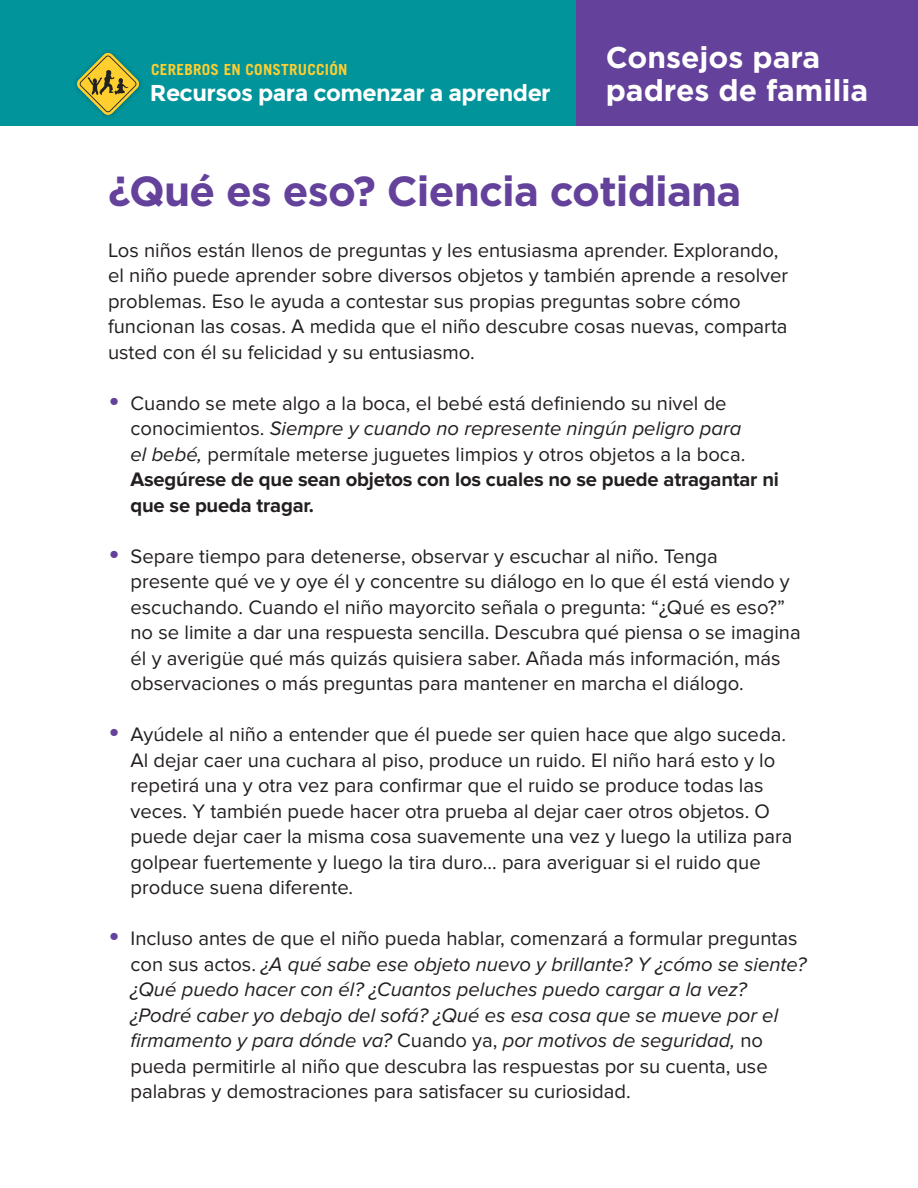
<style>
.page{position:relative;width:918px;height:1188px;background:#fff}
.page>*{position:absolute;margin:0;border:0;box-sizing:border-box;transform-origin:0 0}
.t1{font:700 42px "Gotham";letter-spacing:-.02em;color:#64419a}
.t2{font:700 30px/33px "Gotham";color:#fff}
.t3{font:700 22.95px "Montserrat";letter-spacing:-.025em;color:#fff}
.text{font:20.25px/25.5px "Proxima Nova";color:#231f20}
.t4{font:italic 20.25px/25.5px "Proxima Nova";color:#231f20}
.t5{font:700 15.3px "Trade Gothic";letter-spacing:.015em;color:#ffce2f}
.s1{font-family:"Gotham";font-weight:700;font-size:24.3px;color:#64419a}
.s2{font-style:italic}
.s3{font-weight:700}
.s4{font-family:"Gotham";font-weight:700;font-style:normal;font-size:24.3px;color:#64419a}
.s5{font-style:normal}
</style>
<div class="page">
<div style="left:0;top:0;width:576px;height:126px;background:#01949a"></div>
<svg style="left:77px;top:53px;width:62px;height:62px"></svg>
<div style="left:576px;top:0;width:342px;height:126px;background:#64419a"></div>
<p class="t5" style="left:151px;top:60px;width:198px">CEREBROS EN CONSTRUCCIÓN</p>
<p class="t3" style="left:150px;top:79px;width:402px">Recursos para comenzar a aprender</p>
<h2 class="t2" style="left:606px;top:40px;width:264px">Consejos para padres de familia</h2>
<p class="t1" style="left:108px;top:167px;width:635px">¿Qué es eso? Ciencia cotidiana</p>
<p class="text" style="left:108px;top:238px;width:682px">Los niños están llenos de preguntas y les entusiasma aprender. Explorando, el niño puede aprender sobre diversos objetos y también aprende a resolver problemas. Eso le ayuda a contestar sus propias preguntas sobre cómo funcionan las cosas. A medida que el niño descubre cosas nuevas, comparta usted con él su felicidad y su entusiasmo.</p>
<p class="text" style="left:130px;top:391px;width:650px;text-indent:-22px"><span class="s1">•</span> Cuando se mete algo a la boca, el bebé está definiendo su nivel de conocimientos. <span class="s2">Siempre y cuando no represente ningún peligro para<br>el bebé,</span> permítale meterse juguetes limpios y otros objetos a la boca.<br><span class="s3">Asegúrese de que sean objetos con los cuales no se puede atragantar ni que se pueda tragar.</span></p>
<p class="text" style="left:130px;top:544px;width:672px;text-indent:-22px"><span class="s1">•</span> Separe tiempo para detenerse, observar y escuchar al niño. Tenga presente qué ve y oye él y concentre su diálogo en lo que él está viendo y escuchando. Cuando el niño mayorcito señala o pregunta: “¿Qué es eso?” no se limite a dar una respuesta sencilla. Descubra qué piensa o se imagina él y averigüe qué más quizás quisiera saber. Añada más información, más observaciones o más preguntas para mantener en marcha el diálogo.</p>
<p class="text" style="left:130px;top:722px;width:663px;text-indent:-22px"><span class="s1">•</span> Ayúdele al niño a entender que él puede ser quien hace que algo suceda.<br>Al dejar caer una cuchara al piso, produce un ruido. El niño hará esto y lo repetirá una y otra vez para confirmar que el ruido se produce todas las veces. Y también puede hacer otra prueba al dejar caer otros objetos. O puede dejar caer la misma cosa suavemente una vez y luego la utiliza para golpear fuertemente y luego la tira duro… para averiguar si el ruido que produce suena diferente.</p>
<p class="t4" style="left:130px;top:926px;width:678px;text-indent:-22px"><span class="s4">•</span> <span class="s5">Incluso antes de que el niño pueda hablar, comenzará a formular preguntas con sus actos.</span> ¿A qué sabe ese objeto nuevo y brillante? Y ¿cómo se siente? ¿Qué puedo hacer con él? ¿Cuantos peluches puedo cargar a la vez? ¿Podré caber yo debajo del sofá? ¿Qué es esa cosa que se mueve por el firmamento y para dónde va? <span class="s5">Cuando ya,</span> por motivos de seguridad, <span class="s5">no pueda permitirle al niño que descubra las respuestas por su cuenta, use palabras y demostraciones para satisfacer su curiosidad.</span></p>
</div>
